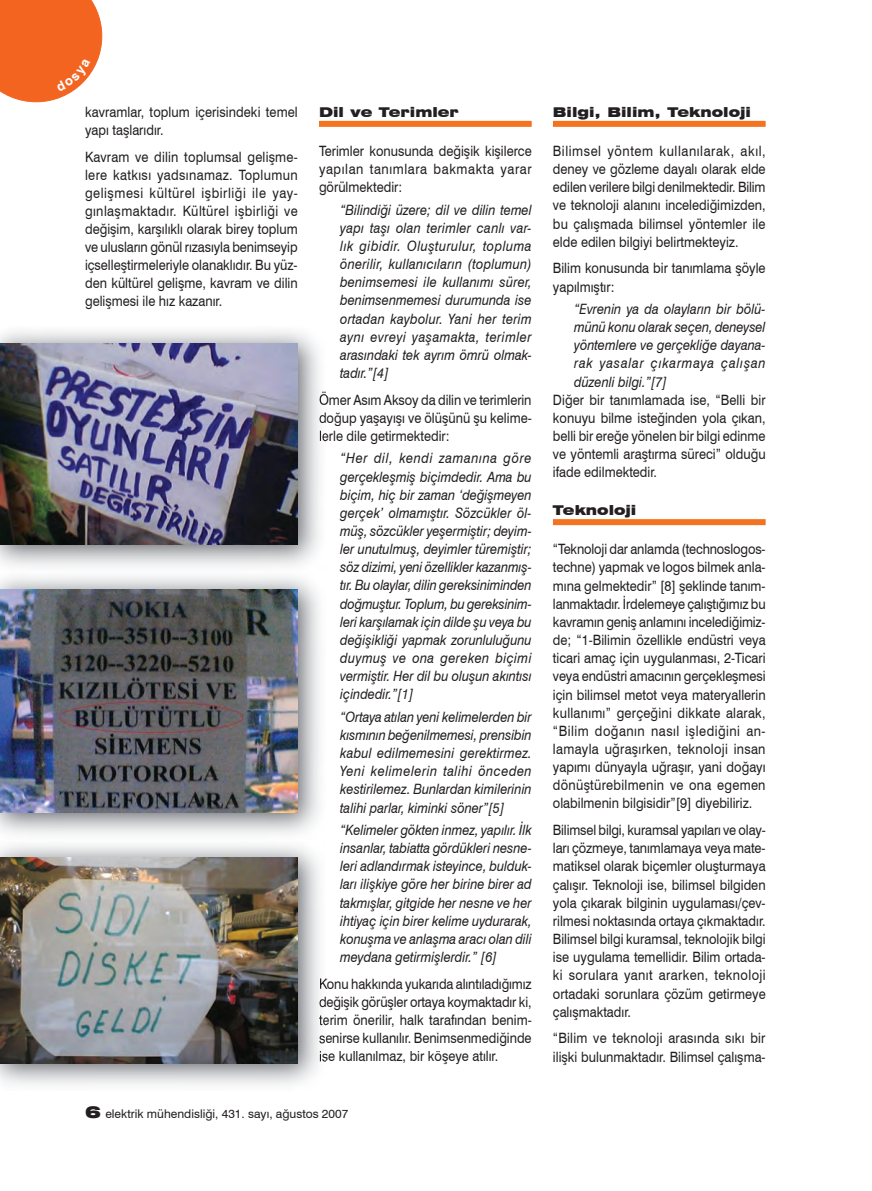
<style>
.page{position:relative;width:872px;height:1191px;background:#fff}
.page>*{position:absolute;margin:0;border:0;box-sizing:border-box;transform-origin:0 0}
.t1{font:14.25px/18.1px "Swiss 721 BT";color:#231f20;text-align:justify;scale:.9 1}
.t2{font:italic 14.25px/18.1px "Swiss 721 BT";color:#231f20;text-align:justify;scale:.9 1}
.t3{font:900 expanded 13.5px "Swiss 721 BT";color:#231f20}
.t4{font:12px "Swiss 721 BT";color:#231f20}
.s1{font-weight:900;font-stretch:expanded;font-size:16.5px}
</style>
<div class="page">
<div style="left:319px;top:121px;width:213px;height:6px;background:#f47321"></div>
<div style="left:553px;top:121px;width:212px;height:6px;background:#f47321"></div>
<div style="left:553px;top:519px;width:212px;height:6px;background:#f47321"></div>
<img style="left:0;top:330px;width:321px;height:755px">
<img style="left:0;top:589px;width:298px;height:223px">
<img style="left:319px;top:391px;width:6px;height:17px">
<img style="left:319px;top:412px;width:6px;height:14px">
<svg style="left:320px;top:431px;width:5px;height:13px"></svg>
<img style="left:0;top:344px;width:298px;height:200px">
<img style="left:320px;top:978px;width:5px;height:14px">
<img style="left:319px;top:996px;width:6px;height:14px">
<svg style="left:319px;top:1014px;width:6px;height:13px"></svg>
<img style="left:319px;top:1032px;width:6px;height:14px">
<svg style="left:320px;top:1051px;width:5px;height:13px"></svg>
<img style="left:0;top:857px;width:298px;height:206px">
<svg style="left:0;top:0;width:102px;height:102px;background:#f47438"></svg>
<p class="t1" style="left:85px;top:103px;width:238px">kavramlar, toplum içerisindeki temel yapı taşlarıdır.</p>
<p class="t1" style="left:85px;top:147px;width:238px">Kavram ve dilin toplumsal gelişme&shy;lere katkısı yadsınamaz. Toplumun gelişmesi kültürel işbirliği ile yay&shy;gınlaşmaktadır. Kültürel işbirliği ve değişim, karşılıklı olarak birey toplum ve ulusların gönül rızasıyla benimseyip içselleştirmeleriyle olanaklıdır. Bu yüz&shy;den kültürel gelişme, kavram ve dilin gelişmesi ile hız kazanır.</p>
<p class="t3" style="left:319px;top:104px;width:141px">Dil ve Terimler</p>
<p class="t1" style="left:319px;top:142px;width:238px">Terimler konusunda değişik kişilerce yapılan tanımlara bakmakta yarar görülmektedir:</p>
<p class="t2" style="left:340px;top:200px;width:214px">“Bilindiği üzere; dil ve dilin temel yapı taşı olan terimler canlı var&shy;lık gibidir. Oluşturulur, topluma önerilir, kullanıcıların (toplumun) benimsemesi ile kullanımı sürer, benimsenmemesi durumunda ise ortadan kaybolur. Yani her terim aynı evreyi yaşamakta, terimler arasındaki tek ayrım ömrü olmak&shy;tadır.”[4]</p>
<p class="t1" style="left:319px;top:390px;width:238px">Ömer Asım Aksoy da dilin ve terimlerin doğup yaşayışı ve ölüşünü şu kelime&shy;lerle dile getirmektedir:</p>
<p class="t2" style="left:340px;top:449px;width:214px">“Her dil, kendi zamanına göre gerçekleşmiş biçimdedir. Ama bu biçim, hiç bir zaman ‘değişmeyen gerçek’ olmamıştır. Sözcükler öl&shy;müş, sözcükler yeşermiştir; deyim&shy;ler unutulmuş, deyimler türemiştir; söz dizimi, yeni özellikler kazanmış&shy;tır. Bu olaylar, dilin gereksiniminden doğmuştur. Toplum, bu gereksinim&shy;leri karşılamak için dilde şu veya bu değişikliği yapmak zorunluluğunu duymuş ve ona gereken biçimi vermiştir. Her dil bu oluşun akıntısı içindedir.”[1]</p>
<p class="t2" style="left:340px;top:707px;width:214px">“Ortaya atılan yeni kelimelerden bir kısmının beğenilmemesi, prensibin kabul edilmemesini gerektirmez.<br>Yeni kelimelerin talihi önceden kestirilemez. Bunlardan kimilerinin talihi parlar, kiminki söner”[5]</p>
<p class="t2" style="left:340px;top:820px;width:214px">“Kelimeler gökten inmez, yapılır. İlk insanlar, tabiatta gördükleri nesne&shy;leri adlandırmak isteyince, bulduk&shy;ları ilişkiye göre her birine birer ad takmışlar, gitgide her nesne ve her ihtiyaç için birer kelime uydurarak, konuşma ve anlaşma aracı olan dili meydana getirmişlerdir.” [6]</p>
<p class="t1" style="left:319px;top:974px;width:238px">Konu hakkında yukarıda alıntıladığımız değişik görüşler ortaya koymaktadır ki, terim önerilir, halk tarafından benim&shy;senirse kullanılır. Benimsenmediğinde ise kullanılmaz, bir köşeye atılır.</p>
<p class="t4" style="left:85px;top:1106px;width:265px"><span class="s1">6</span> elektrik mühendisliği, 431. sayı, ağustos 2007</p>
<p class="t3" style="left:553px;top:104px;width:199px">Bilgi, Bilim, Teknoloji</p>
<p class="t1" style="left:553px;top:142px;width:238px">Bilimsel yöntem kullanılarak, akıl, deney ve gözleme dayalı olarak elde edilen verilere bilgi denilmektedir. Bilim ve teknoloji alanını incelediğimizden, bu çalışmada bilimsel yöntemler ile elde edilen bilgiyi belirtmekteyiz.</p>
<p class="t1" style="left:553px;top:259px;width:238px">Bilim konusunda bir tanımlama şöyle yapılmıştır:</p>
<p class="t2" style="left:574px;top:300px;width:214px">“Evrenin ya da olayların bir bölü&shy;münü konu olarak seçen, deneysel yöntemlere ve gerçekliğe dayana&shy;rak yasalar çıkarmaya çalışan düzenli bilgi.”[7]</p>
<p class="t1" style="left:553px;top:390px;width:238px">Diğer bir tanımlamada ise, “Belli bir konuyu bilme isteğinden yola çıkan, belli bir ereğe yönelen bir bilgi edinme ve yöntemli araştırma süreci” olduğu ifade edilmektedir.</p>
<p class="t3" style="left:553px;top:502px;width:85px">Teknoloji</p>
<p class="t1" style="left:553px;top:540px;width:238px">“Teknoloji dar anlamda (technoslogos&shy;techne) yapmak ve logos bilmek anla&shy;mına gelmektedir” [8] şeklinde tanım&shy;lanmaktadır. İrdelemeye çalıştığımız bu kavramın geniş anlamını incelediğimiz&shy;de; “1-Bilimin özellikle endüstri veya ticari amaç için uygulanması, 2-Ticari veya endüstri amacının gerçekleşmesi için bilimsel metot veya materyallerin kullanımı” gerçeğini dikkate alarak, “Bilim doğanın nasıl işlediğini an&shy;lamayla uğraşırken, teknoloji insan yapımı dünyayla uğraşır, yani doğayı dönüştürebilmenin ve ona egemen olabilmenin bilgisidir”[9] diyebiliriz.</p>
<p class="t1" style="left:553px;top:821px;width:238px">Bilimsel bilgi, kuramsal yapıları ve olay&shy;ları çözmeye, tanımlamaya veya mate&shy;matiksel olarak biçemler oluşturmaya çalışır. Teknoloji ise, bilimsel bilgiden yola çıkarak bilginin uygulaması/çev&shy;rilmesi noktasında ortaya çıkmaktadır.<br>Bilimsel bilgi kuramsal, teknolojik bilgi ise uygulama temellidir. Bilim ortada&shy;ki sorulara yanıt ararken, teknoloji ortadaki sorunlara çözüm getirmeye çalışmaktadır.</p>
<p class="t1" style="left:553px;top:1029px;width:238px">“Bilim ve teknoloji arasında sıkı bir ilişki bulunmaktadır. Bilimsel çalışma-</p>
</div>
